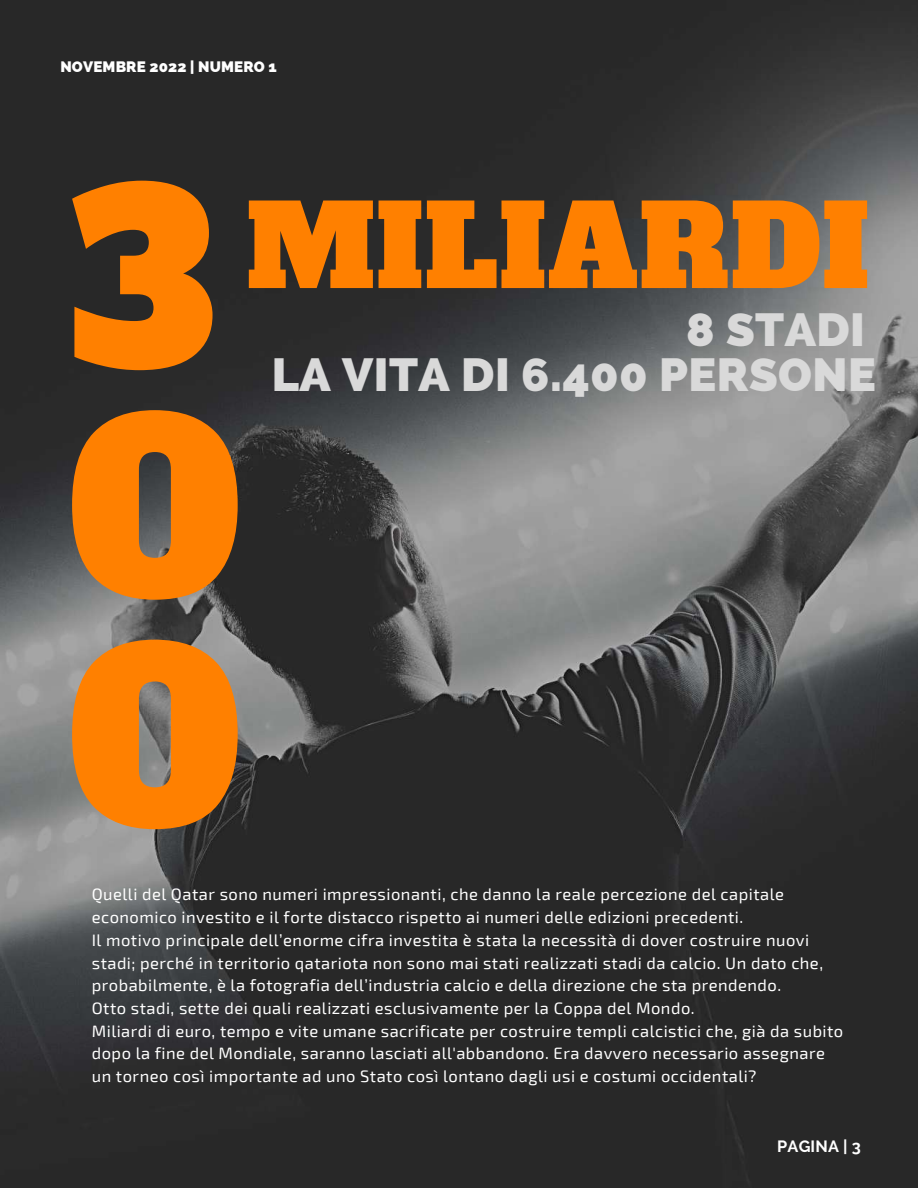
<style>
.page{position:relative;width:918px;height:1188px;background:#fff}
.page>*{position:absolute;margin:0;border:0;box-sizing:border-box;transform-origin:0 0}
.t1{font:235.2px/229.5px "Alfa Slab One";color:#ff8000;text-align:justify}
.t2{font:112.5px "Alfa Slab One";letter-spacing:.01em;color:#ff8000}
.t3{font:800 46.65px/45px "Raleway";letter-spacing:.01em;color:#d9d9d9;text-align:right}
.t4{font:16.5px/22.8px "Exo 2";letter-spacing:.03em;color:#fff}
.t5{font:700 16.2px "Raleway";letter-spacing:.01em;color:#fff}
.t6{font:800 15.15px "Raleway";letter-spacing:.01em;color:#fff}
</style>
<div class="page">
<img style="left:0;top:0;width:918px;height:1188px">
<p class="t6" style="left:60px;top:58px;width:218px">NOVEMBRE 2022 | NUMERO 1</p>
<h1 class="t1" style="left:69px;top:170px;width:174px">3<br>0<br>0</h1>
<h2 class="t2" style="left:247px;top:172px;width:624px">MILIARDI</h2>
<h3 class="t3" style="left:272px;top:307px;width:606px">8 STADI<br>LA VITA DI 6.400 PERSONE</h3>
<p class="t4" style="left:92px;top:882px;width:753px">Quelli del Qatar sono numeri impressionanti, che danno la reale percezione del capitale economico investito e il forte distacco rispetto ai numeri delle edizioni precedenti.<br>Il motivo principale dell’enorme cifra investita è stata la necessità di dover costruire nuovi stadi; perché in territorio qatariota non sono mai stati realizzati stadi da calcio. Un dato che, probabilmente, è la fotografia dell’industria calcio e della direzione che sta prendendo.<br>Otto stadi, sette dei quali realizzati esclusivamente per la Coppa del Mondo.<br>Miliardi di euro, tempo e vite umane sacrificate per costruire templi calcistici che, già da subito dopo la fine del Mondiale, saranno lasciati all'abbandono. Era davvero necessario assegnare un torneo così importante ad uno Stato così lontano dagli usi e costumi occidentali?</p>
<p class="t5" style="left:777px;top:1136px;width:85px">PAGINA | 3</p>
</div>
